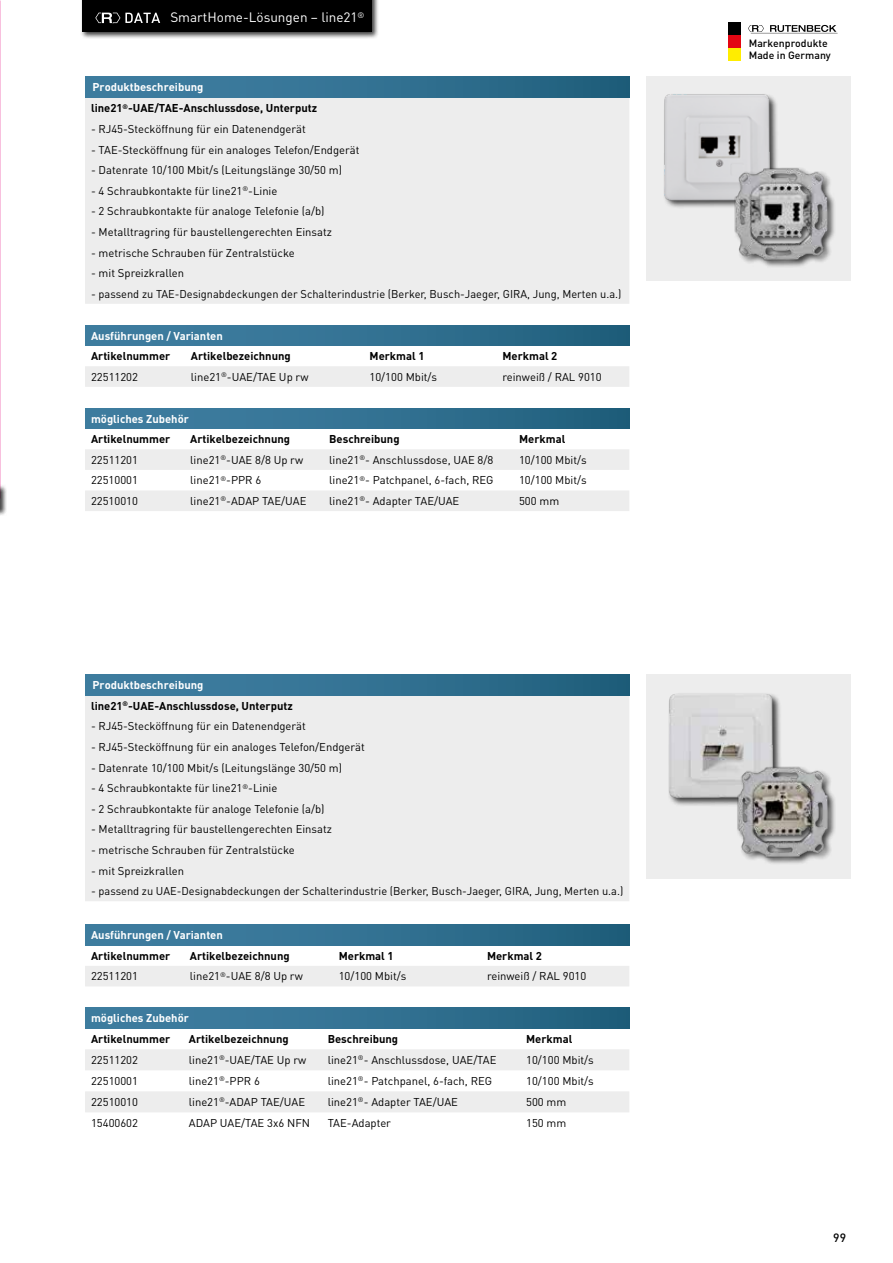
<style>
.page{position:relative;width:893px;height:1263px;background:#fff}
.page>*{position:absolute;margin:0;border:0;box-sizing:border-box;transform-origin:0 0}
.t1{font:13.5px "DIN Pro";color:#fff}
.t2{font:500 12px "DIN Pro";color:#000}
.t3{font:11.25px "DIN Pro";color:#000}
.t4{font:700 11.25px "DIN Pro";color:#000}
.t5{font:700 11.25px "DIN Pro";color:#fff}
.t6{font:500 10.5px/12px "DIN Pro";color:#000}
</style>
<div class="page">
<div style="left:728px;top:47px;width:13px;height:14px;background:#ffed00"></div>
<div style="left:728px;top:35px;width:13px;height:13px;background:#e30613"></div>
<div style="left:728px;top:22px;width:13px;height:13px;background:#000"></div>
<svg style="left:770px;top:25px;width:66px;height:7px"></svg>
<svg style="left:748px;top:25px;width:16px;height:7px"></svg>
<hr style="left:751px;top:33px;width:87px;height:1px;background:#000">
<img style="left:0;top:0;width:1px;height:499px">
<div style="left:0;top:484px;width:7px;height:32px;background:#000;opacity:.75"></div>
<svg style="left:0;top:486px;width:1px;height:23px"></svg>
<div style="left:85px;top:98px;width:544px;height:206px;background:#ededed"></div>
<div style="left:85px;top:77px;width:544px;height:21px;background:linear-gradient(to right,#4281a4,#21607e)"></div>
<div style="left:85px;top:325px;width:544px;height:21px;background:linear-gradient(to right,#4281a4,#21607e)"></div>
<div style="left:85px;top:366px;width:544px;height:21px;background:#ededed"></div>
<div style="left:85px;top:408px;width:544px;height:21px;background:linear-gradient(to right,#4281a4,#21607e)"></div>
<svg style="left:85px;top:449px;width:544px;height:62px"></svg>
<div style="left:85px;top:695px;width:544px;height:206px;background:#ededed"></div>
<div style="left:85px;top:674px;width:544px;height:21px;background:linear-gradient(to right,#4281a4,#21607e)"></div>
<div style="left:85px;top:925px;width:544px;height:20px;background:linear-gradient(to right,#4281a4,#21607e)"></div>
<div style="left:85px;top:966px;width:544px;height:20px;background:#ededed"></div>
<div style="left:85px;top:1008px;width:544px;height:20px;background:linear-gradient(to right,#4281a4,#21607e)"></div>
<svg style="left:85px;top:1049px;width:544px;height:63px"></svg>
<div style="left:81px;top:0;width:298px;height:39px;background:#000;opacity:.75"></div>
<div style="left:82px;top:0;width:289px;height:31px;background:#000"></div>
<svg style="left:95px;top:13px;width:65px;height:10px"></svg>
<div style="left:646px;top:77px;width:204px;height:204px;background:#ededed"></div>
<div style="left:646px;top:674px;width:204px;height:204px;background:#ededed"></div>
<div style="left:663px;top:94px;width:116px;height:115px;background:#000;opacity:.75"></div>
<img style="left:663px;top:94px;width:110px;height:109px">
<img style="left:726px;top:159px;width:109px;height:108px">
<div style="left:668px;top:692px;width:113px;height:114px;background:#000;opacity:.75"></div>
<img style="left:668px;top:692px;width:108px;height:109px">
<img style="left:728px;top:758px;width:107px;height:106px">
<p class="t1" style="left:170px;top:8px;width:196px">SmartHome-Lösungen – line21<sup>®</sup></p>
<p class="t5" style="left:92px;top:80px;width:113px">Produktbeschreibung</p>
<p class="t4" style="left:91px;top:101px;width:228px">line21<sup>®</sup>-UAE/TAE-Anschlussdose, Unterputz</p>
<p class="t3" style="left:91px;top:121px;width:216px">- RJ45-Stecköffnung für ein Datenendgerät</p>
<p class="t3" style="left:91px;top:142px;width:270px">- TAE-Stecköffnung für ein analoges Telefon/Endgerät</p>
<p class="t3" style="left:91px;top:162px;width:253px">- Datenrate 10/100 Mbit/s (Leitungslänge 30/50 m)</p>
<p class="t3" style="left:91px;top:183px;width:188px">- 4 Schraubkontakte für line21<sup>®</sup>-Linie</p>
<p class="t3" style="left:91px;top:204px;width:235px">- 2 Schraubkontakte für analoge Telefonie (a/b)</p>
<p class="t3" style="left:91px;top:224px;width:242px">- Metalltragring für baustellengerechten Einsatz</p>
<p class="t3" style="left:91px;top:245px;width:205px">- metrische Schrauben für Zentralstücke</p>
<p class="t3" style="left:91px;top:265px;width:95px">- mit Spreizkrallen</p>
<p class="t3" style="left:91px;top:286px;width:532px">- passend zu TAE-Designabdeckungen der Schalterindustrie (Berker, Busch-Jaeger, GIRA, Jung, Merten u.a.)</p>
<p class="t5" style="left:91px;top:328px;width:133px">Ausführungen / Varianten</p>
<p class="t4" style="left:91px;top:348px;width:81px">Artikelnummer</p>
<p class="t4" style="left:191px;top:348px;width:101px">Artikelbezeichnung</p>
<p class="t4" style="left:370px;top:348px;width:56px">Merkmal 1</p>
<p class="t4" style="left:502px;top:348px;width:56px">Merkmal 2</p>
<p class="t3" style="left:91px;top:369px;width:48px">22511202</p>
<p class="t3" style="left:191px;top:369px;width:119px">line21<sup>®</sup>-UAE/TAE Up rw</p>
<p class="t3" style="left:370px;top:369px;width:69px">10/100 Mbit/s</p>
<p class="t3" style="left:502px;top:369px;width:101px">reinweiß / RAL 9010</p>
<p class="t5" style="left:91px;top:411px;width:99px">mögliches Zubehör</p>
<p class="t4" style="left:91px;top:432px;width:81px">Artikelnummer</p>
<p class="t4" style="left:190px;top:432px;width:101px">Artikelbezeichnung</p>
<p class="t4" style="left:329px;top:432px;width:72px">Beschreibung</p>
<p class="t4" style="left:519px;top:432px;width:48px">Merkmal</p>
<p class="t3" style="left:91px;top:452px;width:48px">22511201</p>
<p class="t3" style="left:190px;top:452px;width:114px">line21<sup>®</sup>-UAE 8/8 Up rw</p>
<p class="t3" style="left:329px;top:452px;width:166px">line21<sup>®</sup>- Anschlussdose, UAE 8/8</p>
<p class="t3" style="left:519px;top:452px;width:69px">10/100 Mbit/s</p>
<p class="t3" style="left:91px;top:473px;width:48px">22510001</p>
<p class="t3" style="left:190px;top:473px;width:73px">line21<sup>®</sup>-PPR 6</p>
<p class="t3" style="left:329px;top:473px;width:166px">line21<sup>®</sup>- Patchpanel, 6-fach, REG</p>
<p class="t3" style="left:519px;top:473px;width:69px">10/100 Mbit/s</p>
<p class="t3" style="left:91px;top:493px;width:48px">22510010</p>
<p class="t3" style="left:190px;top:493px;width:118px">line21<sup>®</sup>-ADAP TAE/UAE</p>
<p class="t3" style="left:329px;top:493px;width:132px">line21<sup>®</sup>- Adapter TAE/UAE</p>
<p class="t3" style="left:519px;top:493px;width:42px">500 mm</p>
<p class="t5" style="left:92px;top:677px;width:113px">Produktbeschreibung</p>
<p class="t4" style="left:91px;top:698px;width:203px">line21<sup>®</sup>-UAE-Anschlussdose, Unterputz</p>
<p class="t3" style="left:91px;top:719px;width:216px">- RJ45-Stecköffnung für ein Datenendgerät</p>
<p class="t3" style="left:91px;top:739px;width:275px">- RJ45-Stecköffnung für ein analoges Telefon/Endgerät</p>
<p class="t3" style="left:91px;top:760px;width:253px">- Datenrate 10/100 Mbit/s (Leitungslänge 30/50 m)</p>
<p class="t3" style="left:91px;top:780px;width:188px">- 4 Schraubkontakte für line21<sup>®</sup>-Linie</p>
<p class="t3" style="left:91px;top:801px;width:235px">- 2 Schraubkontakte für analoge Telefonie (a/b)</p>
<p class="t3" style="left:91px;top:822px;width:242px">- Metalltragring für baustellengerechten Einsatz</p>
<p class="t3" style="left:91px;top:842px;width:205px">- metrische Schrauben für Zentralstücke</p>
<p class="t3" style="left:91px;top:863px;width:95px">- mit Spreizkrallen</p>
<p class="t3" style="left:91px;top:883px;width:534px">- passend zu UAE-Designabdeckungen der Schalterindustrie (Berker, Busch-Jaeger, GIRA, Jung, Merten u.a.)</p>
<p class="t5" style="left:91px;top:927px;width:133px">Ausführungen / Varianten</p>
<p class="t4" style="left:91px;top:948px;width:81px">Artikelnummer</p>
<p class="t4" style="left:190px;top:948px;width:101px">Artikelbezeichnung</p>
<p class="t4" style="left:339px;top:948px;width:56px">Merkmal 1</p>
<p class="t4" style="left:487px;top:948px;width:56px">Merkmal 2</p>
<p class="t3" style="left:91px;top:969px;width:48px">22511201</p>
<p class="t3" style="left:190px;top:969px;width:114px">line21<sup>®</sup>-UAE 8/8 Up rw</p>
<p class="t3" style="left:339px;top:969px;width:69px">10/100 Mbit/s</p>
<p class="t3" style="left:487px;top:969px;width:101px">reinweiß / RAL 9010</p>
<p class="t5" style="left:91px;top:1010px;width:99px">mögliches Zubehör</p>
<p class="t4" style="left:91px;top:1031px;width:81px">Artikelnummer</p>
<p class="t4" style="left:189px;top:1031px;width:101px">Artikelbezeichnung</p>
<p class="t4" style="left:328px;top:1031px;width:72px">Beschreibung</p>
<p class="t4" style="left:526px;top:1031px;width:48px">Merkmal</p>
<p class="t3" style="left:91px;top:1052px;width:48px">22511202</p>
<p class="t3" style="left:189px;top:1052px;width:119px">line21<sup>®</sup>-UAE/TAE Up rw</p>
<p class="t3" style="left:328px;top:1052px;width:170px">line21<sup>®</sup>- Anschlussdose, UAE/TAE</p>
<p class="t3" style="left:526px;top:1052px;width:69px">10/100 Mbit/s</p>
<p class="t3" style="left:91px;top:1073px;width:48px">22510001</p>
<p class="t3" style="left:189px;top:1073px;width:73px">line21<sup>®</sup>-PPR 6</p>
<p class="t3" style="left:328px;top:1073px;width:166px">line21<sup>®</sup>- Patchpanel, 6-fach, REG</p>
<p class="t3" style="left:526px;top:1073px;width:69px">10/100 Mbit/s</p>
<p class="t3" style="left:91px;top:1094px;width:48px">22510010</p>
<p class="t3" style="left:189px;top:1094px;width:118px">line21<sup>®</sup>-ADAP TAE/UAE</p>
<p class="t3" style="left:328px;top:1094px;width:132px">line21<sup>®</sup>- Adapter TAE/UAE</p>
<p class="t3" style="left:526px;top:1094px;width:42px">500 mm</p>
<p class="t3" style="left:91px;top:1115px;width:48px">15400602</p>
<p class="t3" style="left:189px;top:1115px;width:123px">ADAP UAE/TAE 3x6 NFN</p>
<p class="t3" style="left:328px;top:1115px;width:65px">TAE-Adapter</p>
<p class="t3" style="left:526px;top:1115px;width:42px">150 mm</p>
<p class="t6" style="left:749px;top:36px;width:84px">Markenprodukte<br>Made in Germany</p>
<p class="t2" style="left:833px;top:1230px;width:14px">99</p>
</div>
